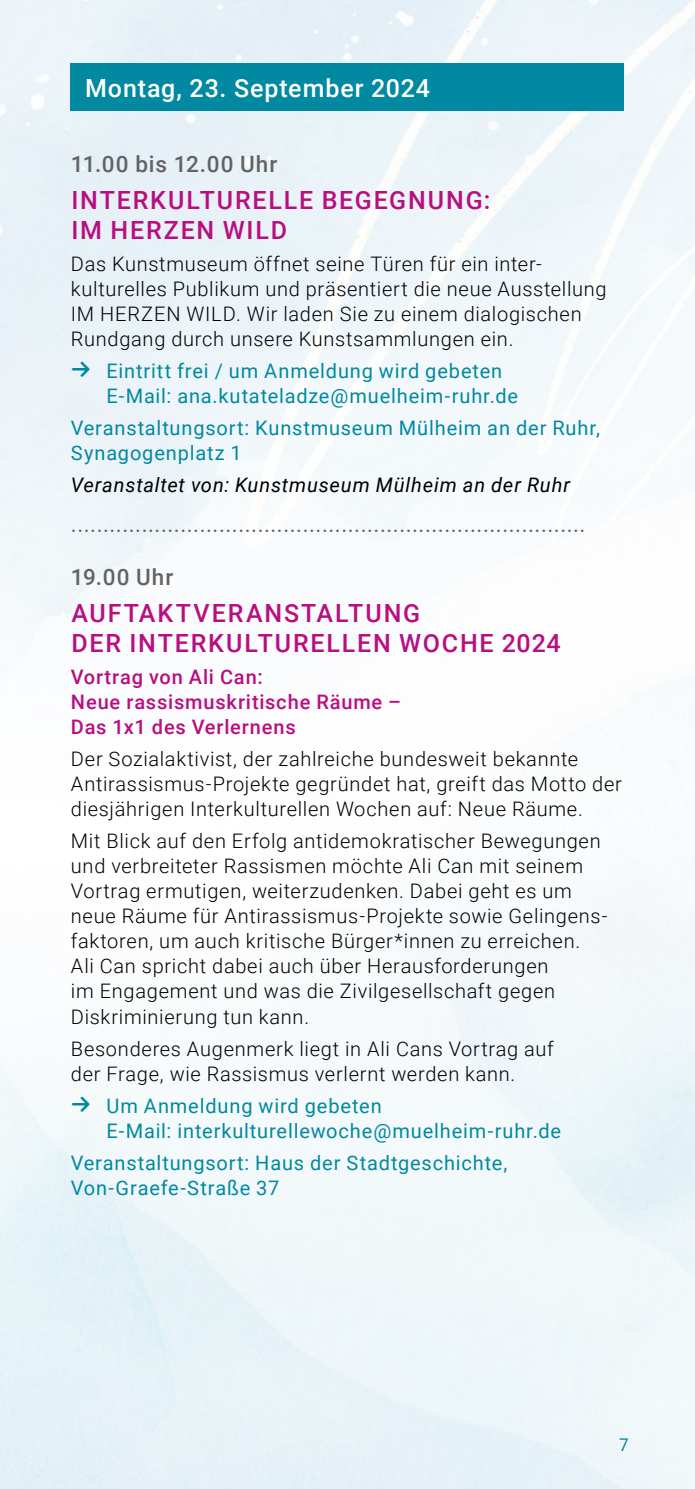
<style>
.page{position:relative;width:695px;height:1489px;background:#fff}
.page>*{position:absolute;margin:0;border:0;box-sizing:border-box;transform-origin:0 0}
.t1{font:500 25px/30px "Roboto";letter-spacing:.07em;color:#b80e80}
.t2{font:500 25px "Roboto";letter-spacing:.035em;color:#fff}
.t3{font:22.5px "Roboto";color:#646363}
.t4{font:500 22.5px "Roboto";letter-spacing:.04em;color:#646363}
.t5{font:300 20px/25px "Roboto";letter-spacing:.035em;color:#000}
.t6{font:20px/25px "Roboto";letter-spacing:.04em;color:#0089a0}
.t7{font:500 20px/25px "Roboto";letter-spacing:.04em;color:#b80e80}
.t8{font:italic 20px "Roboto";letter-spacing:.045em;color:#000}
.t9{font:17.5px "Roboto";color:#0089a0}
</style>
<div class="page">
<img style="left:0;top:0;width:694px;height:1488px">
<div style="left:71px;top:64px;width:553px;height:47px;background:#0089a0"></div>
<svg style="left:72px;top:361px;width:18px;height:16px"></svg>
<svg style="left:72px;top:1096px;width:18px;height:15px"></svg>
<p class="t2" style="left:85px;top:71px;width:346px">Montag, 23. September 2024</p>
<p class="t4" style="left:71px;top:148px;width:208px">11.00 bis 12.00 Uhr</p>
<p class="t1" style="left:71px;top:184px;width:420px">INTERKULTURELLE BEGEGNUNG:<br>IM HERZEN WILD</p>
<p class="t5" style="left:71px;top:250px;width:537px">Das Kunstmuseum öffnet seine Türen für ein inter&shy;kulturelles Publikum und präsentiert die neue Ausstellung IM HERZEN WILD. Wir laden Sie zu einem dialogischen Rundgang durch unsere Kunstsammlungen ein.</p>
<p class="t6" style="left:106px;top:358px;width:413px;text-indent:-35px">□▼ Eintritt frei / um Anmeldung wird gebeten<br>E-Mail: ana.kutateladze@muelheim-ruhr.de</p>
<p class="t6" style="left:71px;top:415px;width:530px">Veranstaltungsort: Kunstmuseum Mülheim an der Ruhr,<br>Synagogenplatz 1</p>
<p class="t8" style="left:71px;top:471px;width:500px">Veranstaltet von: Kunstmuseum Mülheim an der Ruhr</p>
<p class="t3" style="left:71px;top:508px;width:516px">................................................................................</p>
<p class="t4" style="left:71px;top:561px;width:104px">19.00 Uhr</p>
<p class="t1" style="left:71px;top:597px;width:491px">AUFTAKTVERANSTALTUNG<br>DER INTERKULTURELLEN WOCHE 2024</p>
<p class="t7" style="left:71px;top:663px;width:332px">Vortrag von Ali Can:<br>Neue rassismuskritische Räume –<br>Das 1x1 des Verlernens</p>
<p class="t5" style="left:71px;top:746px;width:552px">Der Sozialaktivist, der zahlreiche bundesweit bekannte<br>Antirassismus-Projekte gegründet hat, greift das Motto der diesjährigen Interkulturellen Wochen auf: Neue Räume.</p>
<p class="t5" style="left:71px;top:828px;width:538px">Mit Blick auf den Erfolg antidemokratischer Bewegungen und verbreiteter Rassismen möchte Ali Can mit seinem Vortrag ermutigen, weiterzudenken. Dabei geht es um neue Räume für Antirassismus-Projekte sowie Gelingens&shy;faktoren, um auch kritische Bürger*innen zu erreichen.<br>Ali Can spricht dabei auch über Herausforderungen<br>im Engagement und was die Zivilgesellschaft gegen Diskriminierung tun kann.</p>
<p class="t5" style="left:71px;top:1035px;width:484px">Besonderes Augenmerk liegt in Ali Cans Vortrag auf der Frage, wie Rassismus verlernt werden kann.</p>
<p class="t6" style="left:106px;top:1092px;width:456px;text-indent:-35px">□▼ Um Anmeldung wird gebeten<br>E-Mail: interkulturellewoche@muelheim-ruhr.de</p>
<p class="t6" style="left:71px;top:1149px;width:438px">Veranstaltungsort: Haus der Stadtgeschichte,<br>Von-Graefe-Straße 37</p>
<p class="t9" style="left:619px;top:1432px;width:11px">7</p>
</div>
